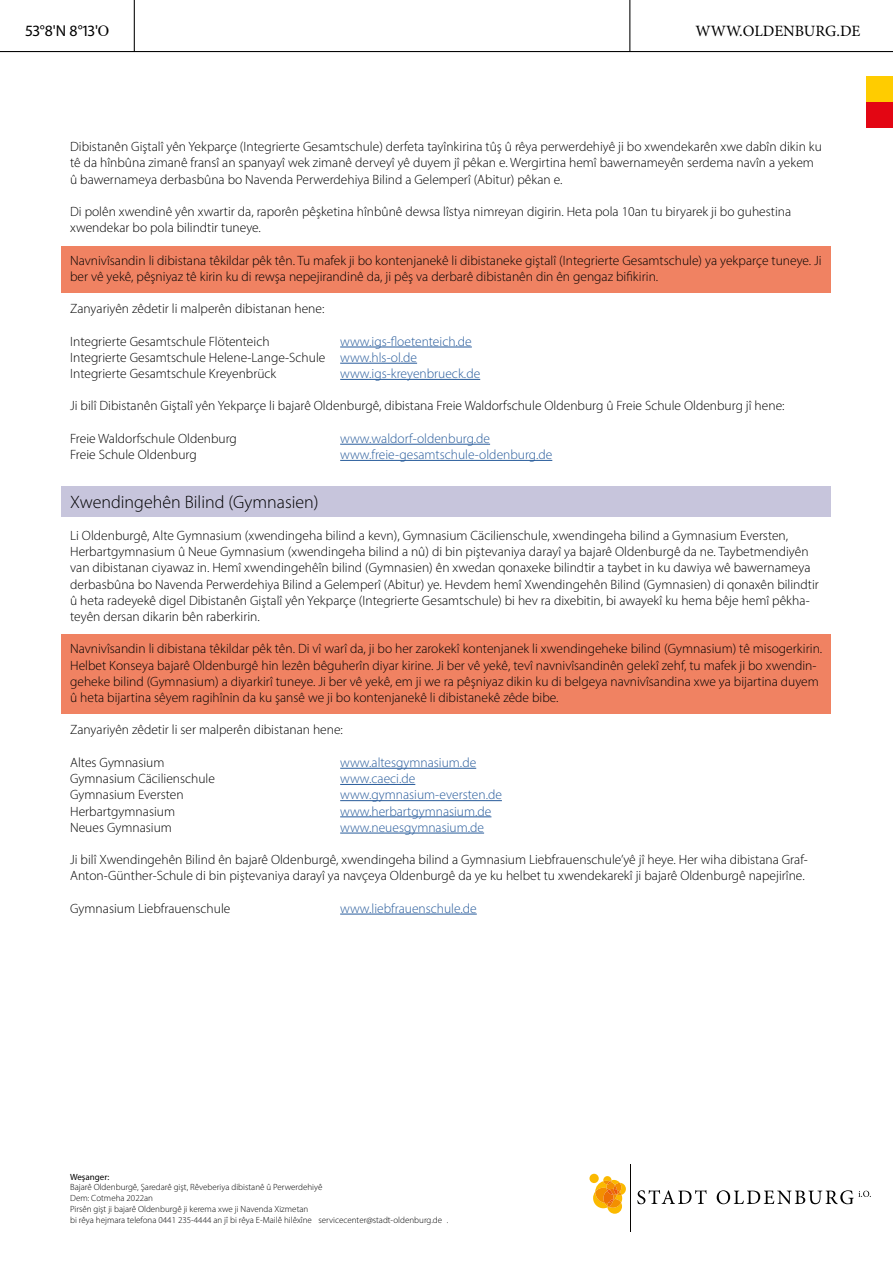
<style>
.page{position:relative;width:893px;height:1263px;background:#fff}
.page>*{position:absolute;margin:0;border:0;box-sizing:border-box;transform-origin:0 0}
.t1{font:300 18px "Myriad Pro";color:#000}
.t2{font:15.75px "Minion Pro";color:#000}
.t3{font:15.75px "Myriad Pro";color:#000}
.p_Fließtext{font:300 13.5px/16.2px "Myriad Pro";color:#000}
.p_Infokasten{font:300 13.5px/16.2px "Myriad Pro";color:#000}
.p_Fließtext_ohne_Abs{font:300 13.5px "Myriad Pro";color:#000}
.p_Fließtext_ohne_Abs-2{font:300 13.5px "Myriad Pro";color:#275b9b}
.t4{font:300 9px/10.8px "Myriad Pro";color:#000}
.t5{font:9px "Myriad Pro";color:#000}
.s1{font-family:"Times New Roman"}
.s2{color:#275b9b}
</style>
<div class="page">
<hr style="left:630px;top:1164px;width:1px;height:67px;background:#070401">
<svg style="left:637px;top:1190px;width:70px;height:14px"></svg>
<svg style="left:717px;top:1190px;width:154px;height:14px"></svg>
<svg style="left:589px;top:1174px;width:10px;height:9px"></svg>
<svg style="left:593px;top:1176px;width:33px;height:38px"></svg>
<hr style="left:0;top:51px;width:893px;height:1px;background:#000">
<hr style="left:629px;top:0;width:1px;height:51px;background:#000">
<hr style="left:134px;top:0;width:1px;height:52px;background:#000">
<div style="left:867px;top:102px;width:26px;height:26px;background:#e30613"></div>
<div style="left:867px;top:77px;width:26px;height:25px;background:#fc0"></div>
<div style="left:62px;top:246px;width:769px;height:47px;background:#f08262"></div>
<hr style="left:340px;top:347px;width:132px;height:1px;background:#275b9b">
<hr style="left:340px;top:363px;width:77px;height:1px;background:#275b9b">
<hr style="left:340px;top:379px;width:140px;height:1px;background:#275b9b">
<hr style="left:340px;top:444px;width:150px;height:1px;background:#275b9b">
<hr style="left:340px;top:460px;width:212px;height:1px;background:#275b9b">
<div style="left:62px;top:486px;width:769px;height:30px;background:#c7c5dc"></div>
<div style="left:62px;top:635px;width:769px;height:79px;background:#f08262"></div>
<hr style="left:340px;top:768px;width:136px;height:1px;background:#275b9b">
<hr style="left:340px;top:784px;width:75px;height:1px;background:#275b9b">
<hr style="left:340px;top:800px;width:162px;height:1px;background:#275b9b">
<hr style="left:340px;top:816px;width:151px;height:1px;background:#275b9b">
<hr style="left:340px;top:833px;width:144px;height:1px;background:#275b9b">
<hr style="left:340px;top:914px;width:137px;height:1px;background:#275b9b">
<p class="t3" style="left:26px;top:21px;width:85px">53°8'N 8°13'<span class="s1">O</span></p>
<p class="t2" style="left:696px;top:20px;width:166px">WWW.OLDENBURG.DE</p>
<p class="p_Fließtext" style="left:70px;top:138px;width:753px">Dibistanên Giştalî yên Yekparçe (Integrierte Gesamtschule) derfeta tayînkirina tûş û rêya perwerdehiyê ji bo xwendekarên xwe dabîn dikin ku tê da hînbûna zimanê fransî an spanyayî wek zimanê derveyî yê duyem jî pêkan e. Wergirtina hemî bawernameyên serdema navîn a yekem û bawernameya derbasbûna bo Navenda Perwerdehiya Bilind a Gelemperî (Abitur) pêkan e.</p>
<p class="p_Fließtext" style="left:70px;top:203px;width:722px">Di polên xwendinê yên xwartir da, raporên pêşketina hînbûnê dewsa lîstya nimreyan digirin. Heta pola 10an tu biryarek ji bo guhestina xwendekar bo pola bilindtir tuneye.</p>
<p class="p_Infokasten" style="left:70px;top:252px;width:753px">Navnivîsandin li dibistana têkildar pêk tên. Tu mafek ji bo kontenjanekê li dibistaneke giştalî (Integrierte Gesamtschule) ya yekparçe tuneye. Ji ber vê yekê, pêşniyaz tê kirin ku di rewşa nepejirandinê da, ji pêş va derbarê dibistanên din ên gengaz bifikirin.</p>
<p class="p_Fließtext_ohne_Abs" style="left:70px;top:301px;width:256px">Zanyariyên zêdetir li malperên dibistanan hene:</p>
<p class="p_Fließtext_ohne_Abs" style="left:70px;top:333px;width:201px">Integrierte Gesamtschule Flötenteich</p>
<p class="p_Fließtext_ohne_Abs-2" style="left:340px;top:333px;width:133px">www.igs-floetenteich.de</p>
<p class="p_Fließtext_ohne_Abs" style="left:70px;top:349px;width:348px">Integrierte Gesamtschule Helene-Lange-Schule <span class="s2">www.hls-ol.de</span></p>
<p class="p_Fließtext_ohne_Abs" style="left:70px;top:365px;width:208px">Integrierte Gesamtschule Kreyenbrück</p>
<p class="p_Fließtext_ohne_Abs-2" style="left:340px;top:365px;width:142px">www.igs-kreyenbrueck.de</p>
<p class="p_Fließtext" style="left:70px;top:398px;width:716px">Ji bilî Dibistanên Giştalî yên Yekparçe li bajarê Oldenburgê, dibistana Freie Waldorfschule Oldenburg û Freie Schule Oldenburg jî hene:</p>
<p class="p_Fließtext_ohne_Abs" style="left:70px;top:430px;width:168px">Freie Waldorfschule Oldenburg</p>
<p class="p_Fließtext_ohne_Abs-2" style="left:340px;top:430px;width:151px">www.waldorf-oldenburg.de</p>
<p class="p_Fließtext_ohne_Abs" style="left:70px;top:446px;width:128px">Freie Schule Oldenburg</p>
<p class="p_Fließtext_ohne_Abs-2" style="left:340px;top:446px;width:214px">www.freie-gesamtschule-oldenburg.de</p>
<h2 class="t1" style="left:70px;top:491px;width:250px">Xwendingehên Bilind (Gymnasien)</h2>
<p class="p_Fließtext" style="left:70px;top:527px;width:750px">Li Oldenburgê, Alte Gymnasium (xwendingeha bilind a kevn), Gymnasium Cäcilienschule, xwendingeha bilind a Gymnasium Eversten, Herbartgymnasium û Neue Gymnasium (xwendingeha bilind a nû) di bin piştevaniya darayî ya bajarê Oldenburgê da ne. Taybetmendiyên van dibistanan ciyawaz in. Hemî xwendingehêîn bilind (Gymnasien) ên xwedan qonaxeke bilindtir a taybet in ku dawiya wê bawernameya derbasbûna bo Navenda Perwerdehiya Bilind a Gelemperî (Abitur) ye. Hevdem hemî Xwendingehên Bilind (Gymnasien) di qonaxên bilindtir û heta radeyekê digel Dibistanên Giştalî yên Yekparçe (Integrierte Gesamtschule) bi hev ra dixebitin, bi awayekî ku hema bêje hemî pêkha&shy;teyên dersan dikarin bên raberkirin.</p>
<p class="p_Infokasten" style="left:70px;top:641px;width:754px">Navnivîsandin li dibistana têkildar pêk tên. Di vî warî da, ji bo her zarokekî kontenjanek li xwendingeheke bilind (Gymnasium) tê misogerkirin.<br>Helbet Konseya bajarê Oldenburgê hin lezên bêguherîn diyar kirine. Ji ber vê yekê, tevî navnivîsandinên gelekî zehf, tu mafek ji bo xwendin&shy;geheke bilind (Gymnasium) a diyarkirî tuneye. Ji ber vê yekê, em ji we ra pêşniyaz dikin ku di belgeya navnivîsandina xwe ya bijartina duyem û heta bijartina sêyem ragihînin da ku şansê we ji bo kontenjanekê li dibistanekê zêde bibe.</p>
<p class="p_Fließtext_ohne_Abs" style="left:70px;top:722px;width:274px">Zanyariyên zêdetir li ser malperên dibistanan hene:</p>
<p class="p_Fließtext_ohne_Abs" style="left:70px;top:754px;width:96px">Altes Gymnasium</p>
<p class="p_Fließtext_ohne_Abs-2" style="left:340px;top:754px;width:138px">www.altesgymnasium.de</p>
<p class="p_Fließtext_ohne_Abs" style="left:70px;top:770px;width:146px">Gymnasium Cäcilienschule</p>
<p class="p_Fließtext_ohne_Abs-2" style="left:340px;top:770px;width:77px">www.caeci.de</p>
<p class="p_Fließtext_ohne_Abs" style="left:70px;top:787px;width:115px">Gymnasium Eversten</p>
<p class="p_Fließtext_ohne_Abs-2" style="left:340px;top:787px;width:163px">www.gymnasium-eversten.de</p>
<p class="p_Fließtext_ohne_Abs" style="left:70px;top:803px;width:106px">Herbartgymnasium</p>
<p class="p_Fließtext_ohne_Abs-2" style="left:340px;top:803px;width:153px">www.herbartgymnasium.de</p>
<p class="p_Fließtext_ohne_Abs" style="left:70px;top:819px;width:103px">Neues Gymnasium</p>
<p class="p_Fließtext_ohne_Abs-2" style="left:340px;top:819px;width:145px">www.neuesgymnasium.de</p>
<p class="p_Fließtext" style="left:70px;top:851px;width:739px">Ji bilî Xwendingehên Bilind ên bajarê Oldenburgê, xwendingeha bilind a Gymnasium Liebfrauenschule’yê jî heye. Her wiha dibistana Graf-<br>Anton-Günther-Schule di bin piştevaniya darayî ya navçeya Oldenburgê da ye ku helbet tu xwendekarekî ji bajarê Oldenburgê napejirîne.</p>
<p class="p_Fließtext_ohne_Abs" style="left:70px;top:900px;width:162px">Gymnasium Liebfrauenschule</p>
<p class="p_Fließtext_ohne_Abs-2" style="left:340px;top:900px;width:138px">www.liebfrauenschule.de</p>
<p class="t5" style="left:70px;top:1171px;width:41px">Weşanger:</p>
<p class="t4" style="left:70px;top:1182px;width:380px">Bajarê Oldenburgê, Şaredarê gişt, Rêveberiya dibistanê û Perwerdehiyê<br>Dem: Cotmeha 2022an<br>Pirsên gişt ji bajarê Oldenburgê ji kerema xwe ji Navenda Xizmetan<br>bi rêya hejmara telefona 0441 235-4444 an jî bi rêya E-Mailê hilêxîne servicecenter@stadt-oldenburg.de .</p>
</div>
